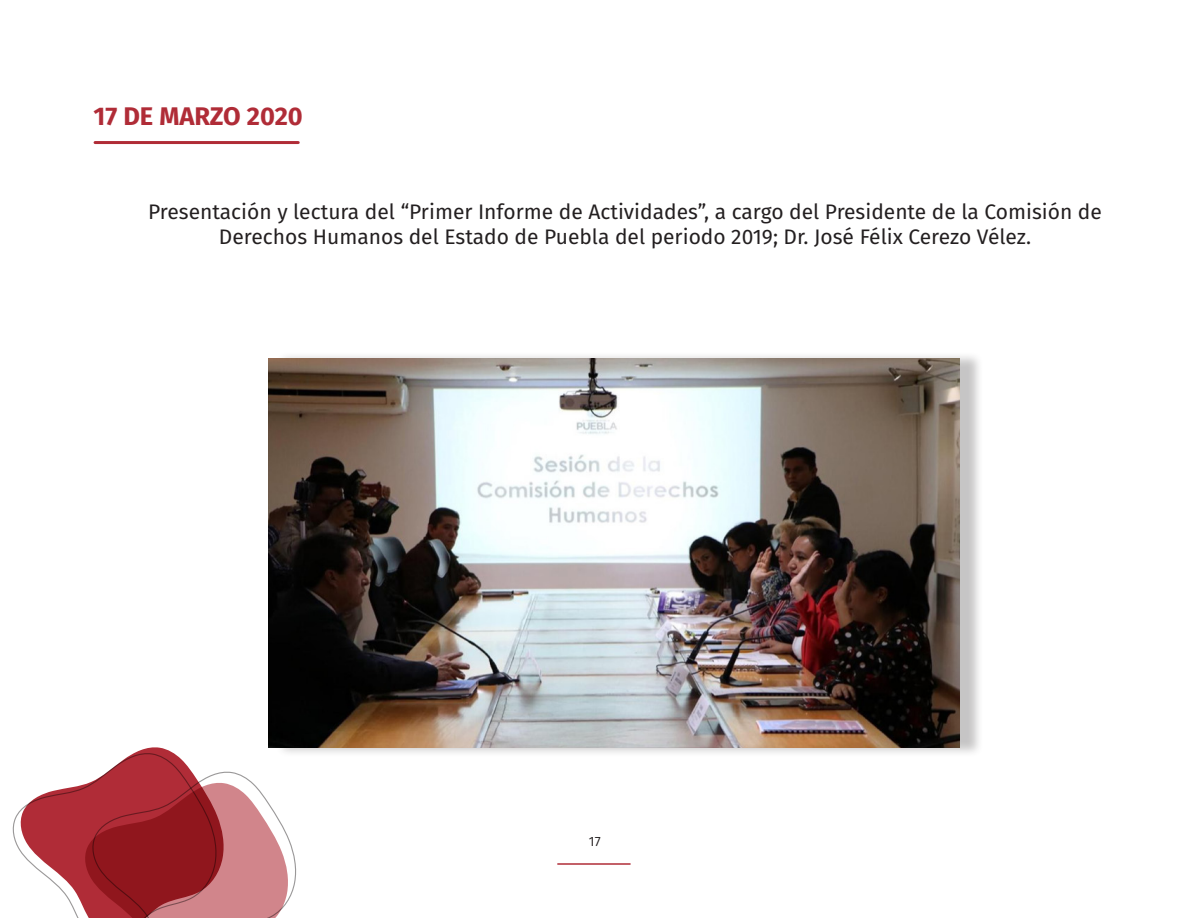
<style>
.page{position:relative;width:1188px;height:918px;background:#fff}
.page>*{position:absolute;margin:0;border:0;box-sizing:border-box;transform-origin:0 0}
.t1{font:700 25.5px "Fira Sans";color:#b02c37}
.t2{font:21px/25.2px "Fira Sans";color:#231f20;text-align:center}
.t3{font:13.5px "Fira Sans";color:#231f20}
</style>
<div class="page">
<hr style="left:558px;top:863px;width:72px;height:2px;background:#b02c37">
<hr style="left:95px;top:141px;width:203px;height:3px;background:#b02c37">
<svg style="left:12px;top:747px;width:285px;height:171px"></svg>
<div style="left:275px;top:351px;width:709px;height:406px;background:#231f20;opacity:.26"></div>
<img style="left:268px;top:359px;width:691px;height:388px">
<p class="t1" style="left:94px;top:95px;width:211px">17 DE MARZO 2020</p>
<p class="t2" style="left:148px;top:199px;width:955px">Presentación y lectura del “Primer Informe de Actividades”, a cargo del Presidente de la Comisión de<br>Derechos Humanos del Estado de Puebla del periodo 2019; Dr. José Félix Cerezo Vélez.</p>
<p class="t3" style="left:589px;top:831px;width:13px">17</p>
</div>
